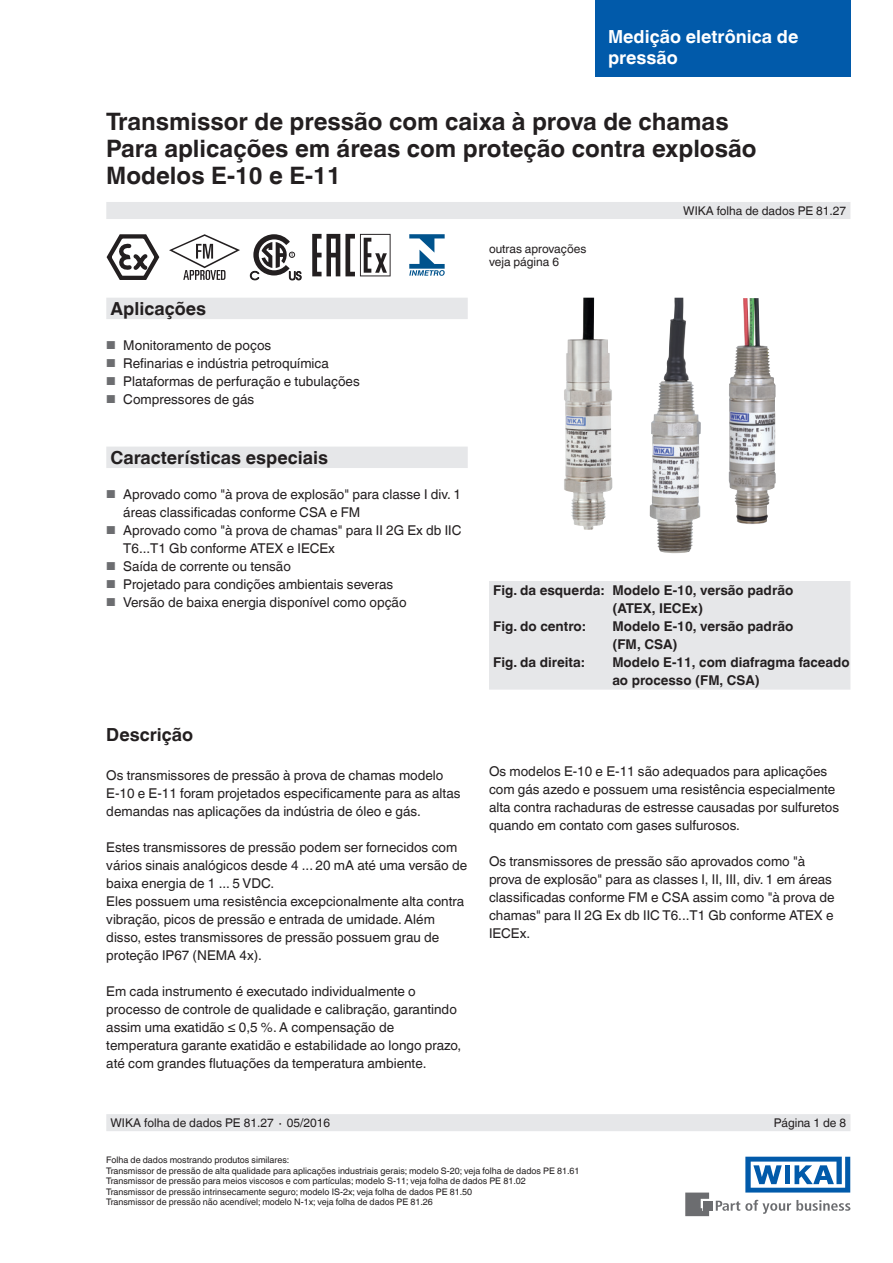
<style>
.page{position:relative;width:893px;height:1263px;background:#fff}
.page>*{position:absolute;margin:0;border:0;box-sizing:border-box;transform-origin:0 0}
.t1{font:700 24px/27px "Helvetica World";color:#231f20}
.t2{font:700 18px "Helvetica World";color:#231f20}
.t3{font:700 18px/21px "Helvetica World";color:#fff}
.t4{font:13.5px/18px "Helvetica World";color:#231f20}
.t5{font:700 13.5px/18px "Helvetica World";color:#231f20}
.t6{font:12px/13.5px "Helvetica World";color:#231f20}
.t7{font:9px/10.5px "Helvetica World";color:#231f20}
.s1{font-size:11.55px;color:#6c6d70}
</style>
<div class="page">
<svg style="left:716px;top:1200px;width:134px;height:14px"></svg>
<div style="left:703px;top:1201px;width:9px;height:9px;background:#6c6d70"></div>
<svg style="left:685px;top:1192px;width:24px;height:24px"></svg>
<svg style="left:745px;top:1157px;width:105px;height:35px"></svg>
<div style="left:595px;top:0;width:255px;height:77px;background:#015aaa"></div>
<div style="left:106px;top:202px;width:744px;height:17px;background:#e6e7e9"></div>
<div style="left:106px;top:1114px;width:744px;height:17px;background:#e6e7e9"></div>
<div style="left:489px;top:581px;width:361px;height:109px;background:#e6e7e9"></div>
<img style="left:564px;top:298px;width:48px;height:232px">
<img style="left:650px;top:298px;width:51px;height:255px">
<img style="left:729px;top:298px;width:47px;height:226px">
<svg style="left:106px;top:298px;width:362px;height:170px"></svg>
<svg style="left:106px;top:234px;width:54px;height:46px"></svg>
<svg style="left:250px;top:234px;width:51px;height:46px"></svg>
<svg style="left:169px;top:234px;width:71px;height:46px"></svg>
<svg style="left:312px;top:234px;width:79px;height:42px"></svg>
<svg style="left:409px;top:234px;width:36px;height:42px"></svg>
<h2 class="t3" style="left:608px;top:26px;width:192px">Medição eletrônica de pressão</h2>
<h1 class="t1" style="left:106px;top:108px;width:652px">Transmissor de pressão com caixa à prova de chamas<br>Para aplicações em áreas com proteção contra explosão<br>Modelos E-10 e E-11</h1>
<h2 class="t2" style="left:111px;top:298px;width:97px">Aplicações</h2>
<p class="t4" style="left:106px;top:336px;width:166px"><span class="s1">■</span> Monitoramento de poços</p>
<p class="t4" style="left:106px;top:354px;width:224px"><span class="s1">■</span> Refinarias e indústria petroquímica</p>
<p class="t4" style="left:106px;top:372px;width:255px"><span class="s1">■</span> Plataformas de perfuração e tubulações</p>
<p class="t4" style="left:106px;top:390px;width:149px"><span class="s1">■</span> Compressores de gás</p>
<h2 class="t2" style="left:111px;top:447px;width:219px">Características especiais</h2>
<p class="t4" style="left:123px;top:485px;width:339px;text-indent:-17px"><span class="s1">■</span> Aprovado como "à prova de explosão" para classe I div. 1 áreas classificadas conforme CSA e FM</p>
<p class="t4" style="left:123px;top:521px;width:340px;text-indent:-17px"><span class="s1">■</span> Aprovado como "à prova de chamas" para II 2G Ex db IIC<br>T6...T1 Gb conforme ATEX e IECEx</p>
<p class="t4" style="left:106px;top:557px;width:186px"><span class="s1">■</span> Saída de corrente ou tensão</p>
<p class="t4" style="left:106px;top:575px;width:288px"><span class="s1">■</span> Projetado para condições ambientais severas</p>
<p class="t4" style="left:106px;top:593px;width:302px"><span class="s1">■</span> Versão de baixa energia disponível como opção</p>
<h2 class="t2" style="left:106px;top:724px;width:88px">Descrição</h2>
<p class="t4" style="left:106px;top:766px;width:356px">Os transmissores de pressão à prova de chamas modelo<br>E-10 e E-11 foram projetados especificamente para as altas demandas nas aplicações da indústria de óleo e gás.</p>
<p class="t4" style="left:106px;top:838px;width:362px">Estes transmissores de pressão podem ser fornecidos com vários sinais analógicos desde 4 ... 20 mA até uma versão de baixa energia de 1 ... 5 VDC.<br>Eles possuem uma resistência excepcionalmente alta contra vibração, picos de pressão e entrada de umidade. Além disso, estes transmissores de pressão possuem grau de proteção IP67 (NEMA 4x).</p>
<p class="t4" style="left:106px;top:982px;width:357px">Em cada instrumento é executado individualmente o processo de controle de qualidade e calibração, garantindo assim uma exatidão ≤ 0,5 %. A compensação de temperatura garante exatidão e estabilidade ao longo prazo, até com grandes flutuações da temperatura ambiente.</p>
<p class="t6" style="left:111px;top:1116px;width:221px">WIKA folha de dados PE 81.27 ∙ 05/2016</p>
<p class="t6" style="left:489px;top:242px;width:99px">outras aprovações veja página 6</p>
<p class="t6" style="left:683px;top:204px;width:164px">WIKA folha de dados PE 81.27</p>
<p class="t5" style="left:493px;top:581px;width:302px">Fig. da esquerda: Modelo E-10, versão padrão</p>
<p class="t5" style="left:612px;top:599px;width:92px">(ATEX, IECEx)</p>
<p class="t5" style="left:493px;top:617px;width:94px">Fig. do centro:</p>
<p class="t5" style="left:612px;top:617px;width:183px">Modelo E-10, versão padrão (FM, CSA)</p>
<p class="t5" style="left:493px;top:654px;width:93px">Fig. da direita:</p>
<p class="t5" style="left:612px;top:654px;width:239px">Modelo E-11, com diafragma faceado ao processo (FM, CSA)</p>
<p class="t4" style="left:489px;top:762px;width:352px">Os modelos E-10 e E-11 são adequados para aplicações com gás azedo e possuem uma resistência especialmente alta contra rachaduras de estresse causadas por sulfuretos quando em contato com gases sulfurosos.</p>
<p class="t4" style="left:489px;top:852px;width:347px">Os transmissores de pressão são aprovados como "à prova de explosão" para as classes I, II, III, div. 1 em áreas classificadas conforme FM e CSA assim como "à prova de chamas" para II 2G Ex db IIC T6...T1 Gb conforme ATEX e IECEx.</p>
<p class="t6" style="left:774px;top:1116px;width:74px">Página 1 de 8</p>
<p class="t7" style="left:106px;top:1155px;width:475px">Folha de dados mostrando produtos similares:<br>Transmissor de pressão de alta qualidade para aplicações industriais gerais; modelo S-20; veja folha de dados PE 81.61<br>Transmissor de pressão para meios viscosos e com partículas; modelo S-11; veja folha de dados PE 81.02<br>Transmissor de pressão intrinsecamente seguro; modelo IS-2x; veja folha de dados PE 81.50<br>Transmissor de pressão não acendível; modelo N-1x; veja folha de dados PE 81.26</p>
</div>
